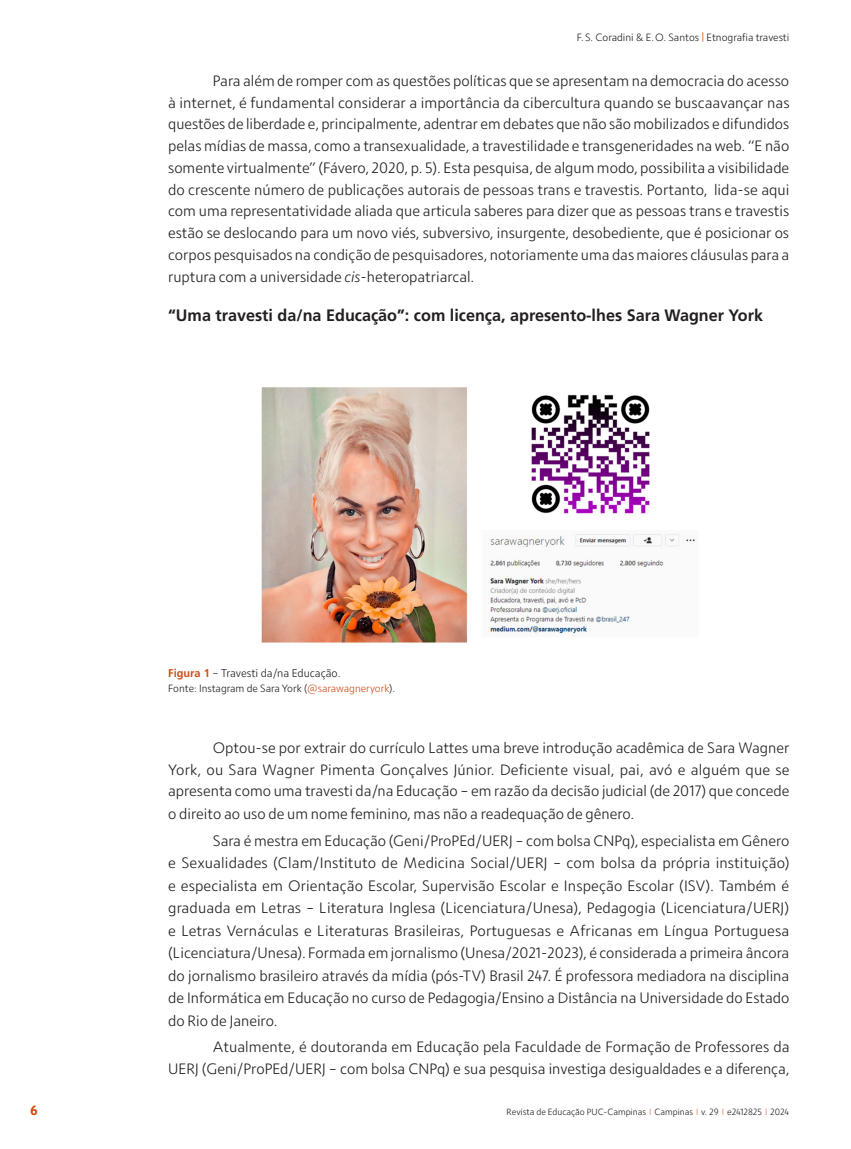
<style>
.page{position:relative;width:851px;height:1149px;background:#fff}
.page>*{position:absolute;margin:0;border:0;box-sizing:border-box;transform-origin:0 0}
.T4{font:700 16.5px "Frutiger LT Std";color:#231f20}
.P1{font:300 15px/21.8px "Moniker Basic";color:#231f20;text-align:justify}
.t1{font:700 13.5px "Moniker Basic";color:#cd4e17}
.FIGURAS_Cabeçalho{font:300 11.25px "Moniker Basic";color:#231f20}
.Figuras_Fonte_Nota{font:300 10.5px "Moniker Basic";color:#231f20}
.t2{font:300 9px "Moniker Basic";color:#231f20}
.s1{font-weight:500;font-size:10.05px;color:#d77145}
.s2{font-style:italic}
.s3{font-family:"Frutiger LT Std";font-weight:700;color:#cd4e17}
.s4{color:#cd4e17}
.s5{color:#d77145}
</style>
<div class="page">
<img style="left:261px;top:387px;width:434px;height:256px">
<p class="Figuras_Fonte_Nota" style="left:576px;top:30px;width:214px">F.S. Coradini &amp; E.O. Santos <span class="s1">|</span> Etnografia travesti</p>
<p class="P1" style="left:168px;top:69px;width:623px;text-indent:45px">Para além de romper com as questões políticas que se apresentam na democracia do acesso à internet, é fundamental considerar a importância da cibercultura quando se buscaavançar nas questões de liberdade e, principalmente, adentrar em debates que não são mobilizados e difundidos pelas mídias de massa, como a transexualidade, a travestilidade e transgeneridades na web. “E não somente virtualmente” (Fávero, 2020, p. 5). Esta pesquisa, de algum modo, possibilita a visibilidade do crescente número de publicações autorais de pessoas trans e travestis. Portanto, lida-se aqui com uma representatividade aliada que articula saberes para dizer que as pessoas trans e travestis estão se deslocando para um novo viés, subversivo, insurgente, desobediente, que é posicionar os corpos pesquisados na condição de pesquisadores, notoriamente uma das maiores cláusulas para a ruptura com a universidade <span class="s2">cis</span>-heteropatriarcal.</p>
<p class="T4" style="left:168px;top:305px;width:596px">“Uma travesti da/na Educação”: com licença, apresento-lhes Sara Wagner York</p>
<p class="FIGURAS_Cabeçalho" style="left:168px;top:665px;width:174px"><span class="s3">Figura 1</span> – Travesti da/na Educação.</p>
<p class="Figuras_Fonte_Nota" style="left:168px;top:681px;width:228px">Fonte: Instagram de Sara York (<span class="s4">@sarawagneryork</span>).</p>
<p class="P1" style="left:168px;top:735px;width:623px;text-indent:45px">Optou-se por extrair do currículo Lattes uma breve introdução acadêmica de Sara Wagner York, ou Sara Wagner Pimenta Gonçalves Júnior. Deficiente visual, pai, avó e alguém que se apresenta como uma travesti da/na Educação – em razão da decisão judicial (de 2017) que concede o direito ao uso de um nome feminino, mas não a readequação de gênero.</p>
<p class="P1" style="left:168px;top:828px;width:622px;line-height:22.5px;text-indent:45px">Sara é mestra em Educação (Geni/ProPEd/UERJ – com bolsa CNPq), especialista em Gênero e Sexualidades (Clam/Instituto de Medicina Social/UERJ – com bolsa da própria instituição) e especialista em Orientação Escolar, Supervisão Escolar e Inspeção Escolar (ISV). Também é graduada em Letras – Literatura Inglesa (Licenciatura/Unesa), Pedagogia (Licenciatura/UERJ) e Letras Vernáculas e Literaturas Brasileiras, Portuguesas e Africanas em Língua Portuguesa (Licenciatura/Unesa). Formada em jornalismo (Unesa/2021-2023), é considerada a primeira âncora do jornalismo brasileiro através da mídia (pós-TV) Brasil 247. É professora mediadora na disciplina de Informática em Educação no curso de Pedagogia/Ensino a Distância na Universidade do Estado do Rio de Janeiro.</p>
<p class="P1" style="left:168px;top:1034px;width:623px;text-align:right">Atualmente, é doutoranda em Educação pela Faculdade de Formação de Professores da<br>UERJ (Geni/ProPEd/UERJ – com bolsa CNPq) e sua pesquisa investiga desigualdades e a diferença,</p>
<p class="t1" style="left:30px;top:1100px;width:9px">6</p>
<p class="t2" style="left:506px;top:1105px;width:284px">Revista de Educação PUC-Campinas <span class="s5">I</span> Campinas <span class="s5">I</span> v. 29 <span class="s5">I</span> e2412825 <span class="s5">I</span> 2024</p>
</div>
